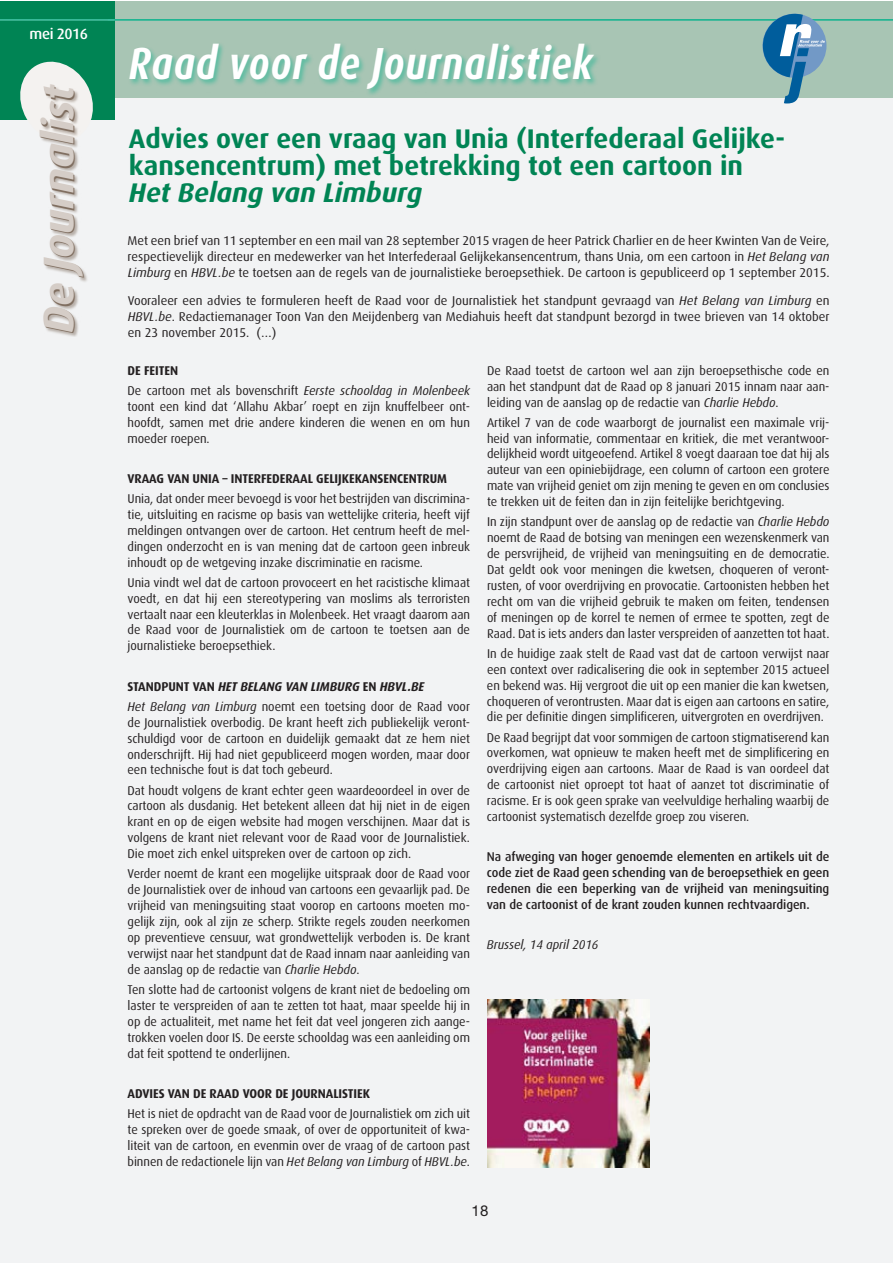
<style>
.page{position:relative;width:893px;height:1263px;background:#fff}
.page>*{position:absolute;margin:0;border:0;box-sizing:border-box;transform-origin:0 0}
.t1{font:italic 700 45px "Dax";letter-spacing:.025em;color:#fff;scale:.82 1}
.t2{font:italic 700 43.05px "Dax";color:#806f61}
.t3{font:700 27px/27px "Dax";color:#008454}
.t4{font:italic 700 27px "Dax";color:#008454}
.t5{font:500 15px "Dax";letter-spacing:-.03em;color:#fff}
.t6{font:15px "Helvetica Neue LT Std";color:#231f20}
.t7{font:12.75px/15.9px "Dax";letter-spacing:-.005em;color:#231f20;text-align:justify}
.t8{font:500 12.75px/15.9px "Dax";letter-spacing:-.005em;color:#231f20;text-align:justify}
.t9{font:700 12.75px "Dax";letter-spacing:-.005em;color:#231f20}
.t10{font:italic 12.75px "Dax";letter-spacing:-.005em;color:#231f20}
.s1{font-style:italic}
.s2{font-weight:700}
.s3{font-weight:700;font-style:italic}
</style>
<div class="page">
<div style="left:0;top:1px;width:892px;height:1262px;background:#f2f3f4"></div>
<div style="left:0;top:1px;width:892px;height:97px;background:#a8c5b4"></div>
<div style="left:0;top:1px;width:115px;height:119px;background:#008454"></div>
<svg style="left:20px;top:61px;width:73px;height:59px"></svg>
<div style="left:41px;top:86px;width:48px;height:251px;background:#806f61;opacity:.5"></div>
<div style="left:128px;top:42px;width:474px;height:55px;background:#0ab38d;opacity:.5"></div>
<hr style="left:0;top:20px;width:892px;height:1px;background:#0ab38d">
<svg style="left:762px;top:14px;width:63px;height:89px"></svg>
<img style="left:487px;top:1000px;width:162px;height:168px">
<p class="t5" style="left:30px;top:26px;width:60px">mei 2016</p>
<h2 class="t2" style="left:35px;top:334px;width:250px;rotate:-90deg">De Journalist</h2>
<h1 class="t1" style="left:129px;top:38px;width:567px">Raad voor de Journalistiek</h1>
<h3 class="t3" style="left:129px;top:126px;width:658px">Advies over een vraag van Unia (Interfederaal Gelijke&shy;kansencentrum) met betrekking tot een cartoon in</h3>
<h3 class="t4" style="left:129px;top:178px;width:295px">Het Belang van Limburg</h3>
<p class="t7" style="left:128px;top:233px;width:704px">Met een brief van 11 september en een mail van 28 september 2015 vragen de heer Patrick Charlier en de heer Kwinten Van de Veire, respectievelijk directeur en medewerker van het Interfederaal Gelijkekansencentrum, thans Unia, om een cartoon in <span class="s1">Het Belang van Limburg</span> en <span class="s1">HBVL.be</span> te toetsen aan de regels van de journalistieke beroepsethiek. De cartoon is gepubliceerd op 1 september 2015.</p>
<p class="t7" style="left:128px;top:293px;width:703px">Vooraleer een advies te formuleren heeft de Raad voor de Journalistiek het standpunt gevraagd van <span class="s1">Het Belang van Limburg</span> en <span class="s1">HBVL.be</span>. Redactiemanager Toon Van den Meijdenberg van Mediahuis heeft dat standpunt bezorgd in twee brieven van 14 oktober en 23 november 2015. (…)</p>
<p class="t7" style="left:128px;top:360px;width:344px;line-height:20.1px"><span class="s2">DE FEITEN<br></span>De cartoon met als bovenschrift <span class="s1">Eerste schooldag in Molenbeek</span></p>
<p class="t7" style="left:128px;top:398px;width:344px">toont een kind dat ‘Allahu Akbar’ roept en zijn knuffelbeer ont&shy;hoofdt, samen met drie andere kinderen die wenen en om hun moeder roepen.</p>
<p class="t9" style="left:128px;top:471px;width:321px">VRAAG VAN UNIA – INTERFEDERAAL GELIJKEKANSENCENTRUM</p>
<p class="t7" style="left:128px;top:491px;width:344px">Unia, dat onder meer bevoegd is voor het bestrijden van discrimina&shy;tie, uitsluiting en racisme op basis van wettelijke criteria, heeft vijf meldingen ontvangen over de cartoon. Het centrum heeft de mel&shy;dingen onderzocht en is van mening dat de cartoon geen inbreuk inhoudt op de wetgeving inzake discriminatie en racisme.</p>
<p class="t7" style="left:128px;top:574px;width:344px">Unia vindt wel dat de cartoon provoceert en het racistische klimaat voedt, en dat hij een stereotypering van moslims als terroristen vertaalt naar een kleuterklas in Molenbeek. Het vraagt daarom aan de Raad voor de Journalistiek om de cartoon te toetsen aan de journalistieke beroepsethiek.</p>
<p class="t7" style="left:128px;top:676px;width:344px;line-height:20.1px"><span class="s2">STANDPUNT VAN</span> <span class="s3">HET BELANG VAN LIMBURG</span> <span class="s2">EN</span> <span class="s3">HBVL.BE<br></span><span class="s1">Het Belang van Limburg</span> noemt een toetsing door de Raad voor</p>
<p class="t7" style="left:128px;top:714px;width:344px">de Journalistiek overbodig. De krant heeft zich publiekelijk veront&shy;schuldigd voor de cartoon en duidelijk gemaakt dat ze hem niet onderschrijft. Hij had niet gepubliceerd mogen worden, maar door een technische fout is dat toch gebeurd.</p>
<p class="t7" style="left:128px;top:782px;width:344px">Dat houdt volgens de krant echter geen waardeoordeel in over de cartoon als dusdanig. Het betekent alleen dat hij niet in de eigen krant en op de eigen website had mogen verschijnen. Maar dat is volgens de krant niet relevant voor de Raad voor de Journalistiek.<br>Die moet zich enkel uitspreken over de cartoon op zich.</p>
<p class="t7" style="left:128px;top:866px;width:344px">Verder noemt de krant een mogelijke uitspraak door de Raad voor de Journalistiek over de inhoud van cartoons een gevaarlijk pad. De vrijheid van meningsuiting staat voorop en cartoons moeten mo&shy;gelijk zijn, ook al zijn ze scherp. Strikte regels zouden neerkomen op preventieve censuur, wat grondwettelijk verboden is. De krant verwijst naar het standpunt dat de Raad innam naar aanleiding van de aanslag op de redactie van <span class="s1">Charlie Hebdo</span>.</p>
<p class="t7" style="left:128px;top:982px;width:344px">Ten slotte had de cartoonist volgens de krant niet de bedoeling om laster te verspreiden of aan te zetten tot haat, maar speelde hij in op de actualiteit, met name het feit dat veel jongeren zich aange&shy;trokken voelen door IS. De eerste schooldag was een aanleiding om dat feit spottend te onderlijnen.</p>
<p class="t9" style="left:128px;top:1086px;width:244px">ADVIES VAN DE RAAD VOOR DE JOURNALISTIEK</p>
<p class="t7" style="left:128px;top:1106px;width:344px">Het is niet de opdracht van de Raad voor de Journalistiek om zich uit te spreken over de goede smaak, of over de opportuniteit of kwa&shy;liteit van de cartoon, en evenmin over de vraag of de cartoon past binnen de redactionele lijn van <span class="s1">Het Belang van Limburg</span> of <span class="s1">HBVL.be</span>.</p>
<p class="t7" style="left:487px;top:362px;width:344px">De Raad toetst de cartoon wel aan zijn beroepsethische code en aan het standpunt dat de Raad op 8 januari 2015 innam naar aan&shy;leiding van de aanslag op de redactie van <span class="s1">Charlie Hebdo</span>.</p>
<p class="t7" style="left:487px;top:414px;width:344px">Artikel 7 van de code waarborgt de journalist een maximale vrij&shy;heid van informatie, commentaar en kritiek, die met verantwoor&shy;delijkheid wordt uitgeoefend. Artikel 8 voegt daaraan toe dat hij als auteur van een opiniebijdrage, een column of cartoon een grotere mate van vrijheid geniet om zijn mening te geven en om conclusies te trekken uit de feiten dan in zijn feitelijke berichtgeving.</p>
<p class="t7" style="left:487px;top:514px;width:344px">In zijn standpunt over de aanslag op de redactie van <span class="s1">Charlie Hebdo </span>noemt de Raad de botsing van meningen een wezenskenmerk van de persvrijheid, de vrijheid van meningsuiting en de democratie.<br>Dat geldt ook voor meningen die kwetsen, choqueren of veront&shy;rusten, of voor overdrijving en provocatie. Cartoonisten hebben het recht om van die vrijheid gebruik te maken om feiten, tendensen of meningen op de korrel te nemen of ermee te spotten, zegt de Raad. Dat is iets anders dan laster verspreiden of aanzetten tot haat.</p>
<p class="t7" style="left:487px;top:646px;width:344px">In de huidige zaak stelt de Raad vast dat de cartoon verwijst naar een context over radicalisering die ook in september 2015 actueel en bekend was. Hij vergroot die uit op een manier die kan kwetsen, choqueren of verontrusten. Maar dat is eigen aan cartoons en satire, die per definitie dingen simplificeren, uitvergroten en overdrijven.</p>
<p class="t7" style="left:487px;top:729px;width:344px">De Raad begrijpt dat voor sommigen de cartoon stigmatiserend kan overkomen, wat opnieuw te maken heeft met de simplificering en overdrijving eigen aan cartoons. Maar de Raad is van oordeel dat de cartoonist niet oproept tot haat of aanzet tot discriminatie of racisme. Er is ook geen sprake van veelvuldige herhaling waarbij de cartoonist systematisch dezelfde groep zou viseren.</p>
<p class="t8" style="left:487px;top:849px;width:344px">Na afweging van hoger genoemde elementen en artikels uit de code ziet de Raad geen schending van de beroepsethiek en geen redenen die een beperking van de vrijheid van meningsuiting van de cartoonist of de krant zouden kunnen rechtvaardigen.</p>
<p class="t10" style="left:487px;top:938px;width:113px">Brussel, 14 april 2016</p>
<p class="t6" style="left:472px;top:1202px;width:18px">18</p>
</div>
